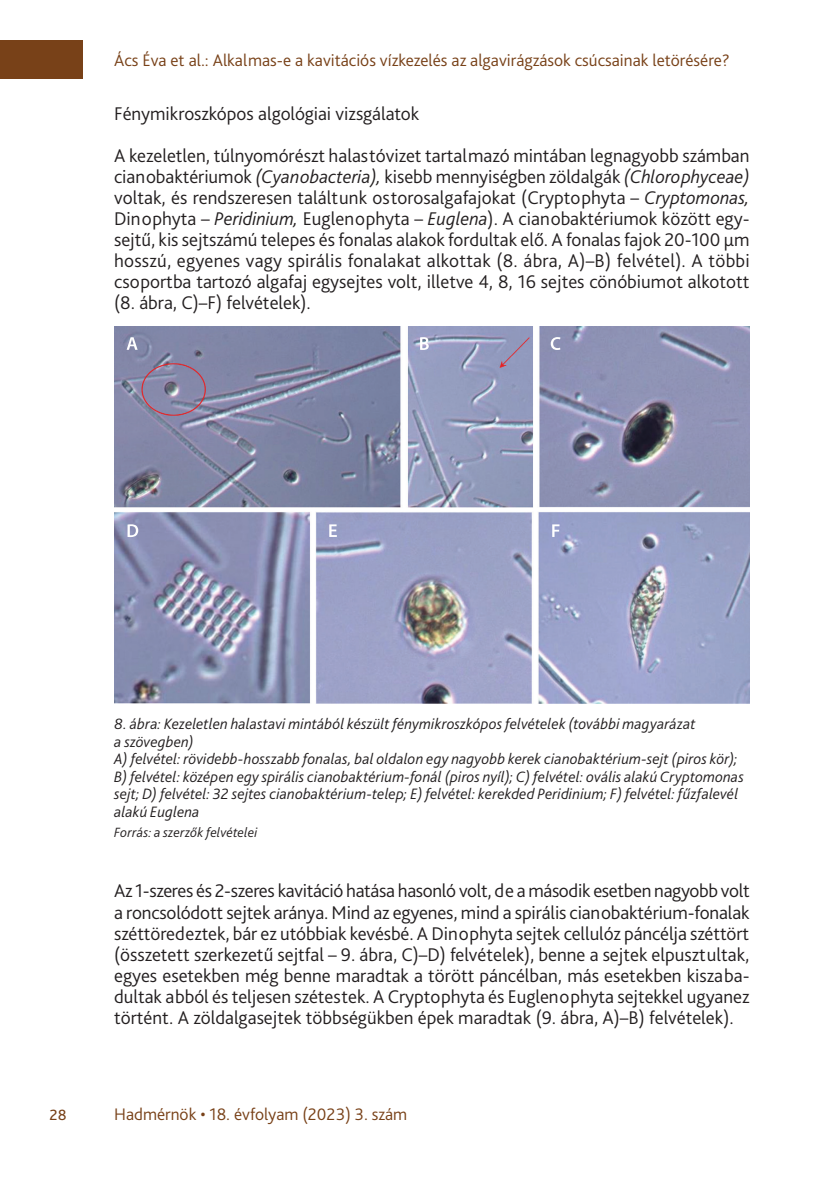
<style>
.page{position:relative;width:834px;height:1181px;background:#fff}
.page>*{position:absolute;margin:0;border:0;box-sizing:border-box;transform-origin:0 0}
._3_1_első_bekezdés{font:300 19.25px/21px "Bliss Pro";letter-spacing:-.005em;color:#231f20;text-align:justify}
._3_1_első_bekezdés__1_sor{font:300 19.25px/21px "Bliss Pro";letter-spacing:-.01em;color:#231f20;text-align:justify}
._1_1_1_1_Head_címsor3{font:300 19.25px "Bliss Pro";color:#231f20}
.t1{font:300 19.25px "Bliss Pro";color:#784118}
._9_Running_header_left{font:300 17.5px "Bliss Pro";color:#784118}
._8_Ábra__képalárás{font:italic 300 15.75px/17.5px "Bliss Pro";letter-spacing:.005em;color:#231f20}
._8_ábra_forrás{font:italic 300 14px "Bliss Pro";letter-spacing:.015em;color:#231f20}
.s1{font-style:italic}
</style>
<div class="page">
<div style="left:0;top:41px;width:83px;height:38px;background:#784118"></div>
<img style="left:114px;top:326px;width:635px;height:377px">
<p class="_9_Running_header_left" style="left:114px;top:49px;width:617px">Ács Éva et al.: Alkalmas-e a kavitációs vízkezelés az algavirágzások csúcsainak letörésére?</p>
<p class="_1_1_1_1_Head_címsor3" style="left:114px;top:102px;width:307px">Fénymikroszkópos algológiai vizsgálatok</p>
<p class="_3_1_első_bekezdés" style="left:114px;top:145px;width:637px">A kezeletlen, túlnyomórészt halastóvizet tartalmazó mintában legnagyobb számban cianobaktériumok <span class="s1">(Cyanobacteria),</span> kisebb mennyiségben zöldalgák <span class="s1">(Chlorophyceae) </span>voltak, és rendszeresen találtunk ostorosalgafajokat (Cryptophyta – <span class="s1">Cryptomonas, </span>Dinophyta – <span class="s1">Peridinium,</span> Euglenophyta – <span class="s1">Euglena</span>). A cianobaktériumok között egy&shy;sejtű, kis sejtszámú telepes és fonalas alakok fordultak elő. A fonalas fajok 20-100 μm hosszú, egyenes vagy spirális fonalakat alkottak (8. ábra, A)–B) felvétel). A többi csoportba tartozó algafaj egysejtes volt, illetve 4, 8, 16 sejtes cönóbiumot alkotott (8. ábra, C)–F) felvételek).</p>
<p class="_8_Ábra__képalárás" style="left:114px;top:715px;width:631px">8. ábra: Kezeletlen halastavi mintából készült fénymikroszkópos felvételek (további magyarázat<br>a szövegben)<br>A) felvétel: rövidebb-hosszabb fonalas, bal oldalon egy nagyobb kerek cianobaktérium-sejt (piros kör); B) felvétel: középen egy spirális cianobaktérium-fonál (piros nyíl); C) felvétel: ovális alakú Cryptomonas sejt; D) felvétel: 32 sejtes cianobaktérium-telep; E) felvétel: kerekded Peridinium; F) felvétel: fűzfalevél alakú Euglena</p>
<p class="_8_ábra_forrás" style="left:114px;top:823px;width:145px">Forrás: a szerzők felvételei</p>
<p class="_3_1_első_bekezdés__1_sor" style="left:114px;top:880px;width:637px">Az 1-szeres és -2-szeres kavitáció hatása hasonló volt, de a második esetben nagyobb volt a roncsolódott sejtek aránya. Mind az egyenes, mind a spirális cianobaktérium-fonalak széttöredeztek, bár ez utóbbiak kevésbé. A Dinophyta sejtek cellulóz páncélja széttört (összetett szerkezetű sejtfal – -9. ábra, C)–D) felvételek), benne a sejtek elpusztultak, egyes esetekben még benne maradtak a törött páncélban, más esetekben kiszaba&shy;dultak abból és teljesen szétestek. A Cryptophyta és Euglenophyta sejtekkel ugyanez történt. A zöldalgasejtek többségükben épek maradtak (9. ábra, A)–B) felvételek).</p>
<p class="t1" style="left:50px;top:1102px;width:19px">28</p>
<p class="_9_Running_header_left" style="left:114px;top:1103px;width:294px">Hadmérnök • 18. évfolyam (2023) 3. szám</p>
</div>
